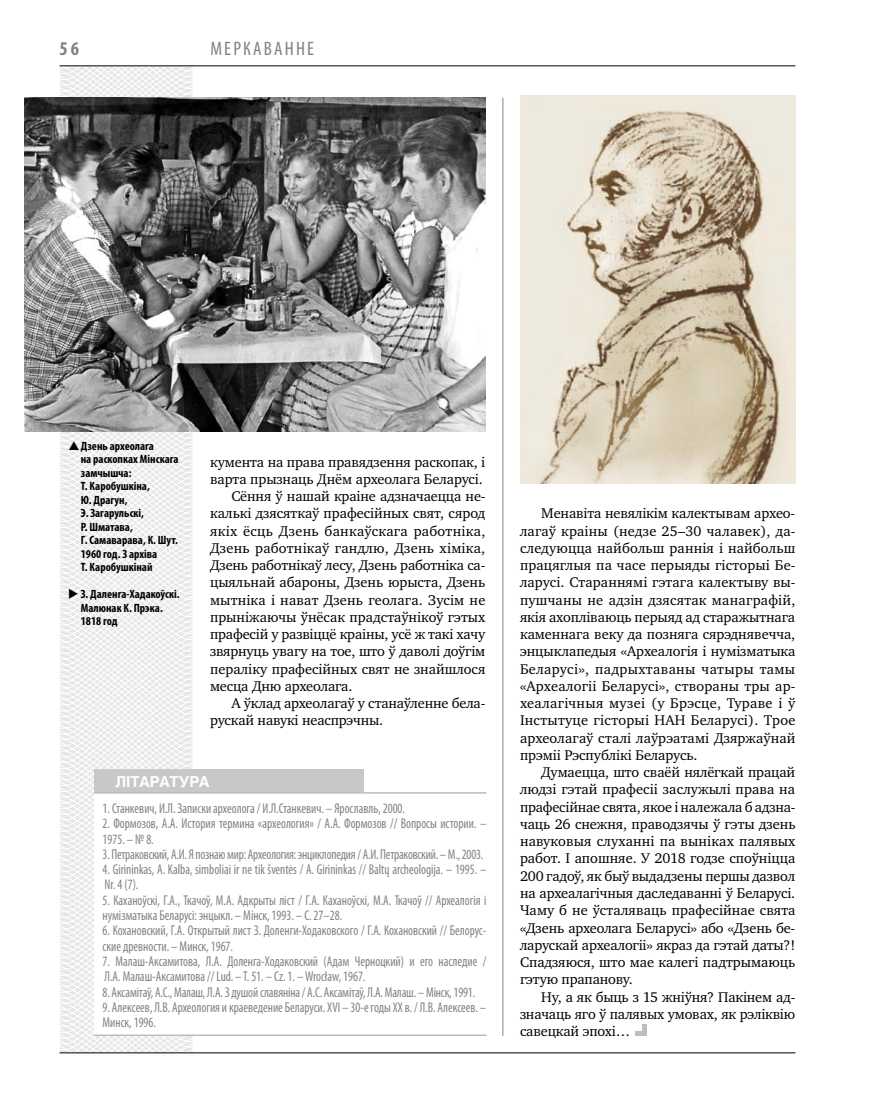
<style>
.page{position:relative;width:872px;height:1106px;background:#fff}
.page>*{position:absolute;margin:0;border:0;box-sizing:border-box;transform-origin:0 0}
.t1{font:condensed 19.5px "Myriad Pro";color:#808285}
.t2{font:700 condensed 19.5px "Myriad Pro";color:#808285}
.t3{font:700 15px "Helios";color:#fff}
.t4{font:14.4px/17.2px "Charter C";letter-spacing:-.005em;color:#000;text-align:justify}
.t5{font:14.4px "Charter C";letter-spacing:.02em;color:#000}
.t6{font:14.4px "Charter C";letter-spacing:.015em;color:#000}
.t7{font:condensed 14.25px/15.3px "Myriad Pro";color:#808285;scale:.9 1}
.t8{font:700 condensed 12px/13.5px "Myriad Pro";color:#000}
</style>
<div class="page">
<svg style="left:59px;top:65px;width:192px;height:989px"></svg>
<hr style="left:502px;top:98px;width:1px;height:938px;background:#808285">
<hr style="left:60px;top:1052px;width:735px;height:1px;background:#000">
<hr style="left:60px;top:65px;width:735px;height:1px;background:#000">
<div style="left:94px;top:769px;width:269px;height:23px;background:#c6c8ca"></div>
<div style="left:94px;top:793px;width:392px;height:242px;background:#fff"></div>
<hr style="left:94px;top:1034px;width:392px;height:2px;background:#bcbdc0">
<hr style="left:94px;top:792px;width:392px;height:1px;background:#bcbdc0">
<img style="left:24px;top:97px;width:461px;height:335px">
<img style="left:520px;top:95px;width:275px;height:389px">
<hr style="left:642px;top:1024px;width:4px;height:12px;background:#bcbdc0">
<div style="left:634px;top:1031px;width:12px;height:5px;background:#bcbdc0"></div>
<svg style="left:69px;top:441px;width:23px;height:10px"></svg>
<svg style="left:79px;top:598px;width:12px;height:1px"></svg>
<h1 class="t2" style="left:60px;top:37px;width:21px">56</h1>
<h1 class="t1" style="left:210px;top:37px;width:105px">Мерка ванн е</h1>
<p class="t8" style="left:81px;top:439px;width:99px">Дзень археолага<br>на раскопках Мінскага замчышча:<br>Т. Каробушкіна,<br>Ю. Драгун,<br>Э. Загарульскі,<br>Р. Шматава,<br>Г. Самаварава, К. Шут.<br>1960 год. З архіва<br>Т. Каробушкінай</p>
<p class="t8" style="left:81px;top:587px;width:100px;text-indent:-13px">◆ З. Даленга-Хадакоўскі.<br>Малюнак К. Прэка.<br>1818 год</p>
<p class="t4" style="left:210px;top:453px;width:277px">кумента на права правядзення раскопак, і</p>
<p class="t4" style="left:210px;top:470px;width:274px">варта прызнаць Днём археолага Беларусі.</p>
<p class="t4" style="left:231px;top:487px;width:256px">Сёння ў нашай краіне адзначаецца не-</p>
<p class="t4" style="left:210px;top:505px;width:277px">калькі дзясяткаў прафесійных свят, сярод</p>
<p class="t5" style="left:210px;top:522px;width:277px">якіх ёсць Дзень банкаўскага работніка,</p>
<p class="t6" style="left:210px;top:540px;width:277px">Дзень работнікаў гандлю, Дзень хіміка,</p>
<p class="t4" style="left:210px;top:556px;width:277px">Дзень работнікаў лесу, Дзень работніка са-</p>
<p class="t4" style="left:210px;top:574px;width:277px">цыяльнай абароны, Дзень юрыста, Дзень</p>
<p class="t4" style="left:210px;top:591px;width:277px">мытніка і нават Дзень геолага. Зусім не</p>
<p class="t4" style="left:210px;top:608px;width:277px">прыніжаючы ўнёсак прадстаўнікоў гэтых</p>
<p class="t4" style="left:210px;top:625px;width:277px">прафесій у развіццё краіны, усё ж такі хачу</p>
<p class="t4" style="left:210px;top:643px;width:277px">звярнуць увагу на тое, што ў даволі доўгім</p>
<p class="t4" style="left:210px;top:660px;width:277px">пераліку прафесійных свят не знайшлося</p>
<p class="t4" style="left:210px;top:677px;width:144px">месца Дню археолага.</p>
<p class="t4" style="left:231px;top:694px;width:255px">А ўклад археолагаў у станаўленне бела-</p>
<p class="t4" style="left:210px;top:712px;width:175px">рускай навукі неаспрэчны.</p>
<p class="t3" style="left:115px;top:773px;width:96px">літаратура</p>
<p class="t7" style="left:103px;top:800px;width:337px">1. Станкевич, И.Л. Записки археолога / И.Л.Станкевич. – Ярославль, 2000.</p>
<p class="t7" style="left:103px;top:815px;width:428px">2. Формозов, А.А. История термина «археология» / А.А. Формозов // Вопросы истории. –<br>1975. – № 8.</p>
<p class="t7" style="left:103px;top:846px;width:424px">3. Петраковский, А.И. Я познаю мир: Археология: энциклопедия / А.И. Петраковский. – М., 2003.</p>
<p class="t7" style="left:103px;top:861px;width:428px">4. Girininkas, A. Kalba, simboliai ir ne tik šventės / А. Girininkas // Baltų archeologija. – 1995. –<br>Nr. 4 (7).</p>
<p class="t7" style="left:103px;top:892px;width:428px">5. Каханоўскі, Г.А., Ткачоў, М.А. Адкрыты ліст / Г.А. Каханоўскі, М.А. Ткачоў // Археалогія і нумізматыка Беларусі: энцыкл. – Мінск, 1993. – С. 27–28.</p>
<p class="t7" style="left:103px;top:922px;width:428px">6. Кохановский, Г.А. Открытый лист З. Доленги-Ходаковского / Г.А. Кохановский // Белорус&shy;ские древности. – Минск, 1967.</p>
<p class="t7" style="left:103px;top:953px;width:428px">7. Малаш-Аксамитова, Л.А. Доленга-Ходаковский (Адам Черноцкий) и его наследие /<br>Л.А. Малаш-Аксамитова // Lud. – T. 51. – Cz. 1. – Wrocław, 1967.</p>
<p class="t7" style="left:103px;top:984px;width:415px">8. Аксамітаў, А.С., Малаш, Л.А. З душой славяніна / А.С. Аксамітаў, Л.А. Малаш. – Мінск, 1991.</p>
<p class="t7" style="left:103px;top:999px;width:428px">9. Алексеев, Л.В. Археология и краеведение Беларуси. XVI – 30-е годы ХХ в. / Л.В. Алексеев. –<br>Минск, 1996.</p>
<p class="t4" style="left:520px;top:505px;width:277px;text-indent:21px">Менавіта невялікім калектывам архео&shy;лагаў краіны (недзе 25–30 чалавек), да&shy;следуюцца найбольш раннія і найбольш працяглыя па часе перыяды гісторыі Бе&shy;ларусі. Стараннямі гэтага калектыву вы&shy;пушчаны не адзін дзясятак манаграфій, якія ахопліваюць перыяд ад старажытнага каменнага веку да позняга сярэднявечча, энцыклапедыя «Археалогія і нумізматыка Беларусі», падрыхтаваны чатыры тамы «Археалогіі Беларусі», створаны тры ар&shy;хеалагічныя музеі (у Брэсце, Тураве і ў Інстытуце гісторыі НАН Беларусі). Трое археолагаў сталі лаўрэатамі Дзяржаўнай прэміі Рэспублікі Беларусь.</p>
<p class="t4" style="left:520px;top:763px;width:277px;text-indent:21px">Думаецца, што сваёй нялёгкай працай людзі гэтай прафесіі заслужылі права на прафесійнае свята, якое і належала б адзна&shy;чаць 26 снежня, праводзячы ў гэты дзень навуковыя слуханні па выніках палявых работ. І апошняе. У 2018 годзе споўніцца 200 гадоў, як быў выдадзены першы дазвол на археалагічныя даследаванні ў Беларусі.<br>Чаму б не ўсталяваць прафесійнае свята «Дзень археолага Беларусі» або «Дзень бе&shy;ларускай археалогіі» якраз да гэтай даты?!<br>Спадзяюся, што мае калегі падтрымаюць гэтую прапанову.</p>
<p class="t4" style="left:520px;top:988px;width:277px;text-indent:21px">Ну, а як быць з 15 жніўня? Пакінем ад&shy;значаць яго ў палявых умовах, як рэліквію савецкай эпохі…</p>
</div>
